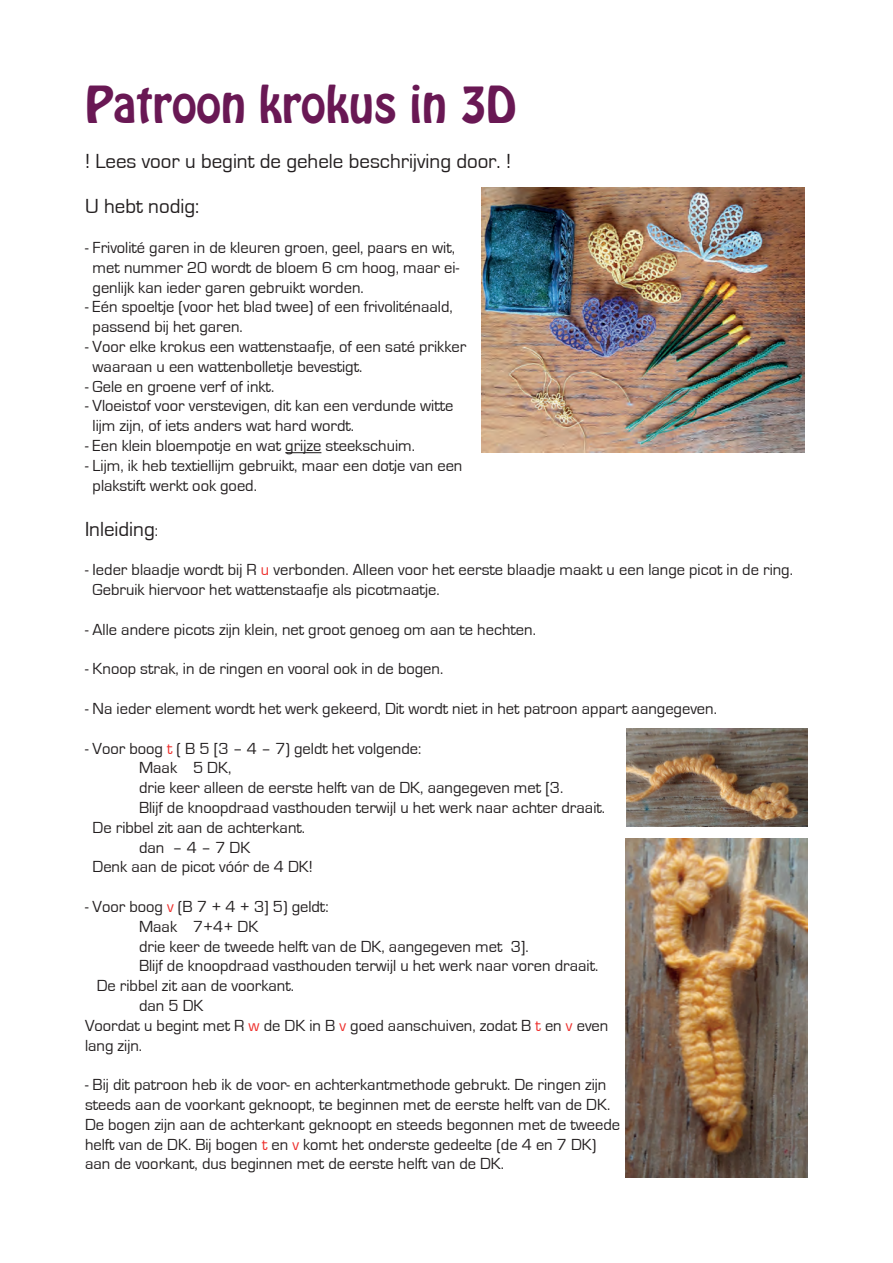
<style>
.page{position:relative;width:893px;height:1263px;background:#fff}
.page>*{position:absolute;margin:0;border:0;box-sizing:border-box;transform-origin:0 0}
.t1{font:45px "Hobo Std";color:#691854}
.t2{font:21px/45px "Eurostile";color:#231f20}
.t3{font:16.5px/19.8px "Eurostile";color:#231f20}
.s1{font-size:16.5px}
.s2{color:#ee2f2c}
</style>
<div class="page">
<hr style="left:285px;top:452px;width:36px;height:1px;background:#231f20">
<img style="left:481px;top:188px;width:324px;height:265px">
<img style="left:627px;top:729px;width:181px;height:98px">
<img style="left:625px;top:839px;width:183px;height:339px">
<h1 class="t1" style="left:85px;top:74px;width:433px">Patroon krokus in 3D</h1>
<p class="t2" style="left:85px;top:139px;width:427px">! Lees voor u begint de gehele beschrijving door. !<br>U hebt nodig:</p>
<p class="t3" style="left:93px;top:238px;width:368px;text-indent:-8px">- Frivolité garen in de kleuren groen, geel, paars en wit, met nummer 20 wordt de bloem 6 cm hoog, maar ei&shy;genlijk kan ieder garen gebruikt worden.</p>
<p class="t3" style="left:93px;top:297px;width:362px;text-indent:-8px">- Eén spoeltje (voor het blad twee) of een frivoliténaald, passend bij het garen.</p>
<p class="t3" style="left:93px;top:337px;width:375px;text-indent:-8px">- Voor elke krokus een wattenstaafje, of een saté prikker waaraan u een wattenbolletje bevestigt.</p>
<p class="t3" style="left:85px;top:377px;width:191px">- Gele en groene verf of inkt.</p>
<p class="t3" style="left:93px;top:396px;width:362px;text-indent:-8px">- Vloeistof voor verstevigen, dit kan een verdunde witte lijm zijn, of iets anders wat hard wordt.</p>
<p class="t3" style="left:85px;top:436px;width:331px">- Een klein bloempotje en wat grijze steekschuim.</p>
<p class="t3" style="left:93px;top:456px;width:371px;text-indent:-8px">- Lijm, ik heb textiellijm gebruikt, maar een dotje van een plakstift werkt ook goed.</p>
<p class="t2" style="left:85px;top:507px;width:74px">Inleiding<span class="s1">:</span></p>
<p class="t3" style="left:93px;top:560px;width:702px;text-indent:-8px">- Ieder blaadje wordt bij R <span class="s2">u</span> verbonden. Alleen voor het eerste blaadje maakt u een lange picot in de ring.<br>Gebruik hiervoor het wattenstaafje als picotmaatje.</p>
<p class="t3" style="left:85px;top:620px;width:452px">- Alle andere picots zijn klein, net groot genoeg om aan te hechten.</p>
<p class="t3" style="left:85px;top:659px;width:360px">- Knoop strak, in de ringen en vooral ook in de bogen.</p>
<p class="t3" style="left:85px;top:699px;width:633px">- Na ieder element wordt het werk gekeerd, Dit wordt niet in het patroon appart aangegeven.</p>
<p class="t3" style="left:85px;top:738px;width:338px">- Voor boog <span class="s2">t</span> ( B 5 [3 – 4 – 7) geldt het volgende:</p>
<p class="t3" style="left:139px;top:758px;width:94px">Maak 5 DK,</p>
<p class="t3" style="left:139px;top:778px;width:426px">drie keer alleen de eerste helft van de DK, aangegeven met [3.</p>
<p class="t3" style="left:139px;top:798px;width:467px">Blijf de knoopdraad vasthouden terwijl u het werk naar achter draait.</p>
<p class="t3" style="left:93px;top:818px;width:214px">De ribbel zit aan de achterkant.</p>
<p class="t3" style="left:139px;top:837px;width:113px">dan – 4 – 7 DK</p>
<p class="t3" style="left:93px;top:857px;width:222px">Denk aan de picot vóór de 4 DK!</p>
<p class="t3" style="left:85px;top:897px;width:245px">- Voor boog <span class="s2">v</span> (B 7 + 4 + 3] 5) geldt:</p>
<p class="t3" style="left:139px;top:917px;width:121px">Maak 7+4+ DK</p>
<p class="t3" style="left:139px;top:936px;width:391px">drie keer de tweede helft van de DK, aangegeven met 3].</p>
<p class="t3" style="left:139px;top:956px;width:461px">Blijf de knoopdraad vasthouden terwijl u het werk naar voren draait.</p>
<p class="t3" style="left:97px;top:976px;width:199px">De ribbel zit aan de voorkant.</p>
<p class="t3" style="left:139px;top:996px;width:66px">dan 5 DK</p>
<p class="t3" style="left:85px;top:1016px;width:525px">Voordat u begint met R <span class="s2">w</span> de DK in B <span class="s2">v</span> goed aanschuiven, zodat B <span class="s2">t</span> en <span class="s2">v</span> even</p>
<p class="t3" style="left:85px;top:1035px;width:59px">lang zijn.</p>
<p class="t3" style="left:85px;top:1075px;width:537px">- Bij dit patroon heb ik de voor- en achterkantmethode gebrukt. De ringen zijn steeds aan de voorkant geknoopt, te beginnen met de eerste helft van de DK.<br>De bogen zijn aan de achterkant geknoopt en steeds begonnen met de tweede helft van de DK. Bij bogen <span class="s2">t</span> en <span class="s2">v</span> komt het onderste gedeelte (de 4 en 7 DK) aan de voorkant, dus beginnen met de eerste helft van de DK.</p>
</div>
